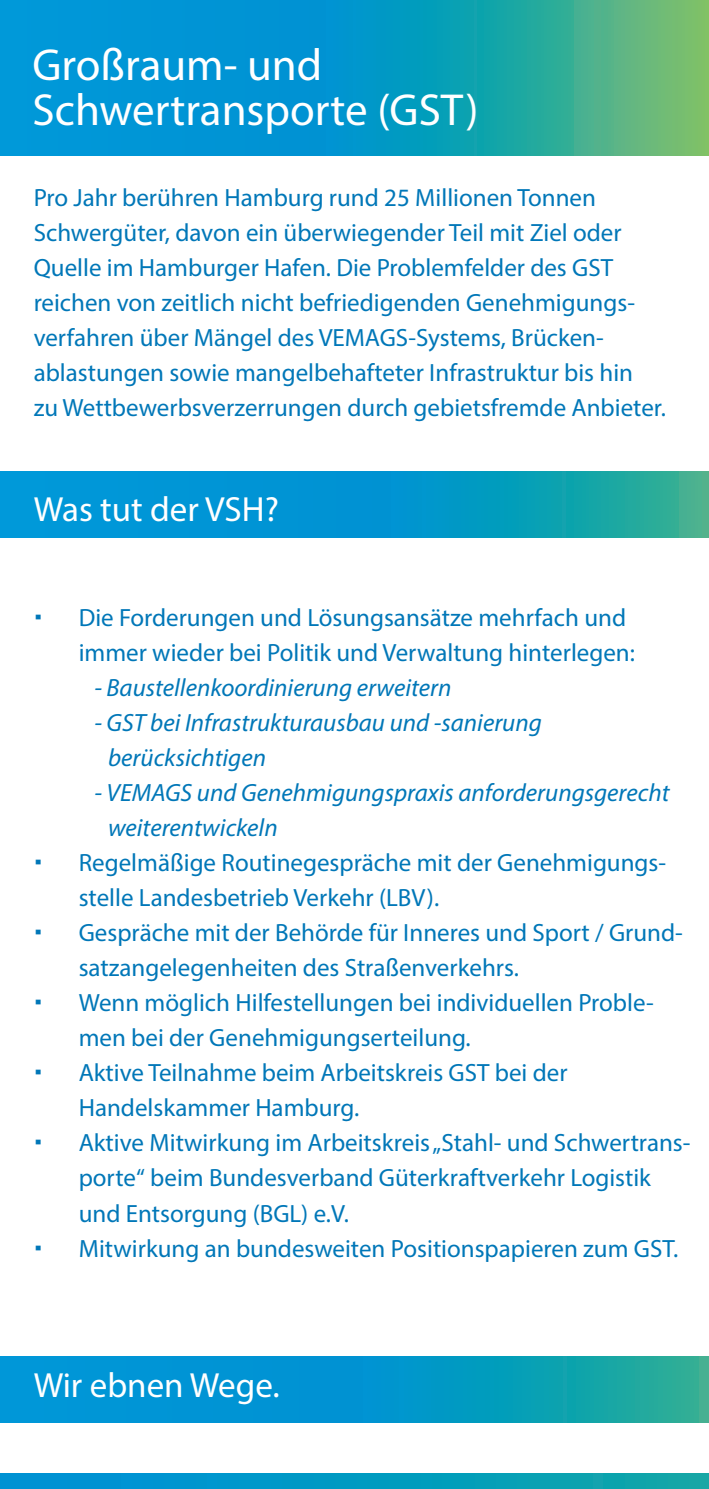
<style>
.page{position:relative;width:709px;height:1489px;background:#fff}
.page>*{position:absolute;margin:0;border:0;box-sizing:border-box;transform-origin:0 0}
.Absatzformat_1{font:45px "Myriad Pro";color:#fff}
.Absatzformat_1-2{font:35px "Myriad Pro";color:#fff}
.Absatzformat_1-3{font:25px/35px "Myriad Pro";color:#0077b8}
.Absatzformat_1-4{font:italic 25px/35px "Myriad Pro";color:#0077b8}
</style>
<div class="page">
<svg style="left:0;top:0;width:709px;height:156px;background:#189fb9"></svg>
<svg style="left:0;top:1473px;width:709px;height:15px;background:#049ac0"></svg>
<svg style="left:0;top:471px;width:709px;height:66px;background:#089bc5"></svg>
<svg style="left:0;top:1356px;width:709px;height:65px;background:#079ac4"></svg>
<p class="Absatzformat_1" style="left:32px;top:38px;width:291px">Großraum- und</p>
<p class="Absatzformat_1" style="left:32px;top:83px;width:448px">Schwertransporte (GST)</p>
<p class="Absatzformat_1-3" style="left:34px;top:180px;width:633px">Pro Jahr berühren Hamburg rund 25 Millionen Tonnen Schwergüter, davon ein überwiegender Teil mit Ziel oder Quelle im Hamburger Hafen. Die Problemfelder des GST reichen von zeitlich nicht befriedigenden Genehmigungs&shy;verfahren über Mängel des VEMAGS-Systems, Brücken&shy;ablastungen sowie mangelbehafteter Infrastruktur bis hin<br>zu Wettbewerbsverzerrungen durch gebietsfremde Anbieter.</p>
<p class="Absatzformat_1-2" style="left:34px;top:488px;width:247px">Was tut der VSH?</p>
<p class="Absatzformat_1-3" style="left:79px;top:600px;width:558px">Die Forderungen und Lösungsansätze mehrfach und immer wieder bei Politik und Verwaltung hinterlegen:</p>
<p class="Absatzformat_1-4" style="left:94px;top:670px;width:358px">- Baustellenkoordinierung erweitern</p>
<p class="Absatzformat_1-4" style="left:108px;top:705px;width:435px;text-indent:-14px">- GST bei Infrastrukturausbau und -sanierung berücksichtigen</p>
<p class="Absatzformat_1-4" style="left:108px;top:775px;width:563px;text-indent:-14px">- VEMAGS und Genehmigungspraxis anforderungsgerecht weiterentwickeln</p>
<p class="Absatzformat_1-3" style="left:79px;top:845px;width:589px">Regelmäßige Routinegespräche mit der Genehmigungs&shy;stelle Landesbetrieb Verkehr (LBV).</p>
<p class="Absatzformat_1-3" style="left:79px;top:915px;width:605px">Gespräche mit der Behörde für Inneres und Sport / Grund&shy;satzangelegenheiten des Straßenverkehrs.</p>
<p class="Absatzformat_1-3" style="left:79px;top:985px;width:576px">Wenn möglich Hilfestellungen bei individuellen Proble&shy;men bei der Genehmigungserteilung.</p>
<p class="Absatzformat_1-3" style="left:79px;top:1055px;width:490px">Aktive Teilnahme beim Arbeitskreis GST bei der<br>Handelskammer Hamburg.</p>
<p class="Absatzformat_1-3" style="left:79px;top:1125px;width:613px">Aktive Mitwirkung im Arbeitskreis „Stahl- und Schwertrans&shy;porte“ beim Bundesverband Güterkraftverkehr Logistik und Entsorgung (BGL) e.V.</p>
<p class="Absatzformat_1-3" style="left:79px;top:1230px;width:601px">Mitwirkung an bundesweiten Positionspapieren zum GST.</p>
<p class="Absatzformat_1-2" style="left:34px;top:1363px;width:248px">Wir ebnen Wege.</p>
</div>
